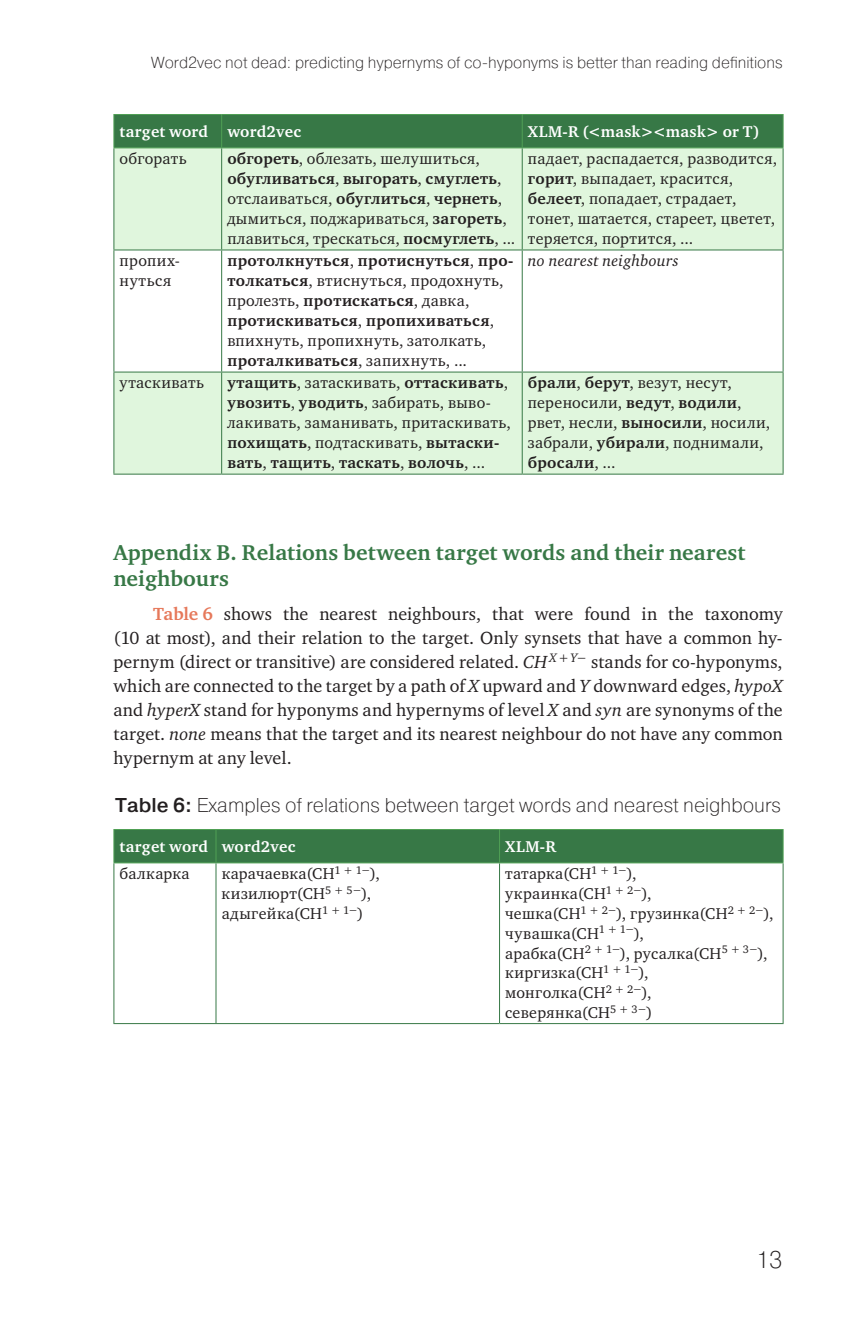
<style>
.page{position:relative;width:862px;height:1332px;background:#fff}
.page>*{position:absolute;margin:0;border:0;box-sizing:border-box;transform-origin:0 0}
.t1{font:200 24px "Pragmatica";color:#231f20}
.t2{font:700 22px/26.4px "Charter ITC";letter-spacing:.005em;color:#377846}
.t3{font:200 20px "Pragmatica";color:#231f20}
.t4{font:18px/24px "Charter ITC";color:#231f20;text-align:justify}
.t5{font:16px/20px "Charter ITC";letter-spacing:.025em;color:#231f20}
.t6{font:700 16px/20px "Charter ITC";letter-spacing:.03em;color:#231f20}
.t7{font:200 16px "Pragmatica";color:#231f20}
.t8{font:700 16px "Charter ITC";letter-spacing:.02em;color:#fff}
.t9{font:italic 16px "Charter ITC";letter-spacing:.015em;color:#231f20}
.s1{font-weight:700}
.s2{font-weight:400}
.s3{font-weight:700;color:#e6785a}
.s4{font-style:italic}
.s5{font-weight:500}
</style>
<div class="page">
<div style="left:114px;top:115px;width:668px;height:32px;background:#377846"></div>
<svg style="left:114px;top:148px;width:668px;height:326px;fill:#e0f6dd"></svg>
<hr style="left:113px;top:114px;width:109px;height:1px;background:#50a055">
<hr style="left:113px;top:115px;width:1px;height:32px;background:#50a055">
<hr style="left:222px;top:114px;width:300px;height:1px;background:#50a055">
<hr style="left:221px;top:115px;width:1px;height:32px;background:#50a055">
<hr style="left:522px;top:114px;width:261px;height:1px;background:#50a055">
<hr style="left:522px;top:115px;width:1px;height:32px;background:#50a055">
<hr style="left:782px;top:115px;width:1px;height:32px;background:#50a055">
<hr style="left:113px;top:147px;width:109px;height:1px;background:#50a055">
<hr style="left:222px;top:147px;width:300px;height:1px;background:#50a055">
<hr style="left:522px;top:147px;width:261px;height:1px;background:#50a055">
<hr style="left:113px;top:148px;width:1px;height:101px;background:#377846">
<hr style="left:221px;top:148px;width:1px;height:101px;background:#377846">
<hr style="left:522px;top:148px;width:1px;height:101px;background:#377846">
<hr style="left:782px;top:148px;width:1px;height:101px;background:#377846">
<hr style="left:113px;top:249px;width:109px;height:1px;background:#377846">
<hr style="left:113px;top:250px;width:1px;height:122px;background:#377846">
<hr style="left:222px;top:249px;width:300px;height:1px;background:#377846">
<hr style="left:221px;top:250px;width:1px;height:122px;background:#377846">
<hr style="left:522px;top:249px;width:261px;height:1px;background:#377846">
<hr style="left:522px;top:250px;width:1px;height:122px;background:#377846">
<hr style="left:782px;top:250px;width:1px;height:122px;background:#377846">
<hr style="left:113px;top:372px;width:109px;height:1px;background:#377846">
<hr style="left:113px;top:373px;width:1px;height:101px;background:#377846">
<hr style="left:222px;top:372px;width:300px;height:1px;background:#377846">
<hr style="left:221px;top:373px;width:1px;height:101px;background:#377846">
<hr style="left:522px;top:372px;width:261px;height:1px;background:#377846">
<hr style="left:522px;top:373px;width:1px;height:101px;background:#377846">
<hr style="left:782px;top:373px;width:1px;height:101px;background:#377846">
<hr style="left:113px;top:474px;width:109px;height:1px;background:#377846">
<hr style="left:222px;top:474px;width:300px;height:1px;background:#377846">
<hr style="left:522px;top:474px;width:261px;height:1px;background:#377846">
<div style="left:114px;top:830px;width:668px;height:32px;background:#377846"></div>
<hr style="left:113px;top:829px;width:103px;height:1px;background:#50a055">
<hr style="left:113px;top:830px;width:1px;height:32px;background:#50a055">
<hr style="left:216px;top:829px;width:283px;height:1px;background:#50a055">
<hr style="left:215px;top:830px;width:1px;height:32px;background:#50a055">
<hr style="left:499px;top:829px;width:284px;height:1px;background:#50a055">
<hr style="left:499px;top:830px;width:1px;height:32px;background:#50a055">
<hr style="left:782px;top:830px;width:1px;height:32px;background:#50a055">
<hr style="left:113px;top:862px;width:103px;height:1px;background:#50a055">
<hr style="left:216px;top:862px;width:283px;height:1px;background:#50a055">
<hr style="left:499px;top:862px;width:284px;height:1px;background:#50a055">
<hr style="left:113px;top:863px;width:1px;height:160px;background:#377846">
<hr style="left:215px;top:863px;width:1px;height:160px;background:#377846">
<hr style="left:499px;top:863px;width:1px;height:160px;background:#377846">
<hr style="left:782px;top:863px;width:1px;height:160px;background:#377846">
<hr style="left:113px;top:1023px;width:103px;height:1px;background:#377846">
<hr style="left:216px;top:1023px;width:283px;height:1px;background:#377846">
<hr style="left:499px;top:1023px;width:284px;height:1px;background:#377846">
<p class="t7" style="left:151px;top:52px;width:633px">Word2vec not dead: predicting hypernyms of co-hyponyms is better than reading definitions</p>
<p class="t8" style="left:120px;top:121px;width:183px">target word word2vec</p>
<p class="t8" style="left:528px;top:121px;width:233px">XLM-R (&lt;mask&gt;&lt;mask&gt; or T)</p>
<p class="t5" style="left:120px;top:149px;width:69px">обгорать</p>
<p class="t5" style="left:227px;top:149px;width:290px"><span class="s1">обгореть</span>, облезать, шелушиться, <span class="s1">обугливаться</span>, <span class="s1">выгорать</span>, <span class="s1">смуглеть</span>, отслаиваться, <span class="s1">обуглиться</span>, <span class="s1">чернеть</span>, дымиться, поджариваться, <span class="s1">загореть</span>, плавиться, трескаться, <span class="s1">посмуглеть</span>, ...</p>
<p class="t5" style="left:528px;top:149px;width:251px">падает, распадается, разводится, <span class="s1">горит</span>, выпадает, красится, <span class="s1">белеет</span>, попадает, страдает, тонет, шатается, стареет, цветет, теряется, портится, ...</p>
<p class="t5" style="left:120px;top:251px;width:62px">пропих&shy;нуться</p>
<p class="t6" style="left:227px;top:251px;width:288px">протолкнуться<span class="s2">,</span> протиснуться<span class="s2">,</span> про&shy;толкаться<span class="s2">, втиснуться, продохнуть, пролезть,</span> протискаться<span class="s2">, давка, </span>протискиваться<span class="s2">,</span> пропихиваться<span class="s2">, впихнуть, пропихнуть, затолкать, </span>проталкиваться<span class="s2">, запихнуть, ...</span></p>
<p class="t9" style="left:528px;top:251px;width:152px">no nearest neighbours</p>
<p class="t5" style="left:120px;top:373px;width:86px">утаскивать</p>
<p class="t5" style="left:227px;top:373px;width:285px"><span class="s1">утащить</span>, затаскивать, <span class="s1">оттаскивать</span>, <span class="s1">увозить</span>, <span class="s1">уводить</span>, забирать, выво&shy;лакивать, заманивать, притаскивать, <span class="s1">похищать</span>, подтаскивать, <span class="s1">вытаски&shy;вать</span>, <span class="s1">тащить</span>, <span class="s1">таскать</span>, <span class="s1">волочь</span>, ...</p>
<p class="t5" style="left:528px;top:373px;width:244px"><span class="s1">брали</span>, <span class="s1">берут</span>, везут, несут, переносили, <span class="s1">ведут</span>, <span class="s1">водили</span>, рвет, несли, <span class="s1">выносили</span>, носили, забрали, <span class="s1">убирали</span>, поднимали, <span class="s1">бросали</span>, ...</p>
<h2 class="t2" style="left:113px;top:540px;width:633px">Appendix B. Relations between target words and their nearest neighbours</h2>
<p class="t4" style="left:113px;top:602px;width:671px;text-indent:40px"><span class="s3">Table 6</span> shows the nearest neighbours, that were found in the taxonomy (10 at most), and their relation to the target. Only synsets that have a common hy&shy;pernym (direct or transitive) are considered related. <span class="s4">CH</span><sup>X</sup><sup>+</sup><sup>Y</sup><sup>−</sup> stands for co-hyponyms, which are connected to the target by a path of <span class="s4">X</span> upward and <span class="s4">Y</span> downward edges, <span class="s4">hypoX </span>and <span class="s4">hyperX</span> stand for hyponyms and hypernyms of level <span class="s4">X</span> and <span class="s4">syn</span> are synonyms of the target. <span class="s4">none</span> means that the target and its nearest neighbour do not have any common hypernym at any level.</p>
<p class="t3" style="left:115px;top:792px;width:667px"><span class="s5">Table 6:</span> Examples of relations between target words and nearest neighbours</p>
<p class="t8" style="left:120px;top:836px;width:177px">target word word2vec</p>
<p class="t8" style="left:505px;top:836px;width:52px">XLM-R</p>
<p class="t5" style="left:120px;top:864px;width:71px">балкарка</p>
<p class="t5" style="left:222px;top:864px;width:160px">карачаевка(CH<sup>1</sup> <sup>+</sup> <sup>1−</sup>), кизилюрт(CH<sup>5</sup> <sup>+</sup> <sup>5−</sup>), адыгейка(CH<sup>1</sup> <sup>+</sup> <sup>1−</sup>)</p>
<p class="t5" style="left:505px;top:864px;width:270px">татарка(CH<sup>1</sup> <sup>+</sup> <sup>1−</sup>),<br>украинка(CH<sup>1</sup> <sup>+</sup> <sup>2−</sup>),<br>чешка(CH<sup>1</sup> <sup>+</sup> <sup>2−</sup>), грузинка(CH<sup>2</sup> <sup>+</sup> <sup>2−</sup>), чувашка(CH<sup>1</sup> <sup>+</sup> <sup>1−</sup>),<br>арабка(CH<sup>2</sup> <sup>+</sup> <sup>1−</sup>), русалка(CH<sup>5</sup> <sup>+</sup> <sup>3−</sup>), киргизка(CH<sup>1</sup> <sup>+</sup> <sup>1−</sup>),<br>монголка(CH<sup>2</sup> <sup>+</sup> <sup>2−</sup>),<br>северянка(CH<sup>5</sup> <sup>+</sup> <sup>3−</sup>)</p>
<h1 class="t1" style="left:755px;top:1244px;width:29px">13</h1>
</div>
